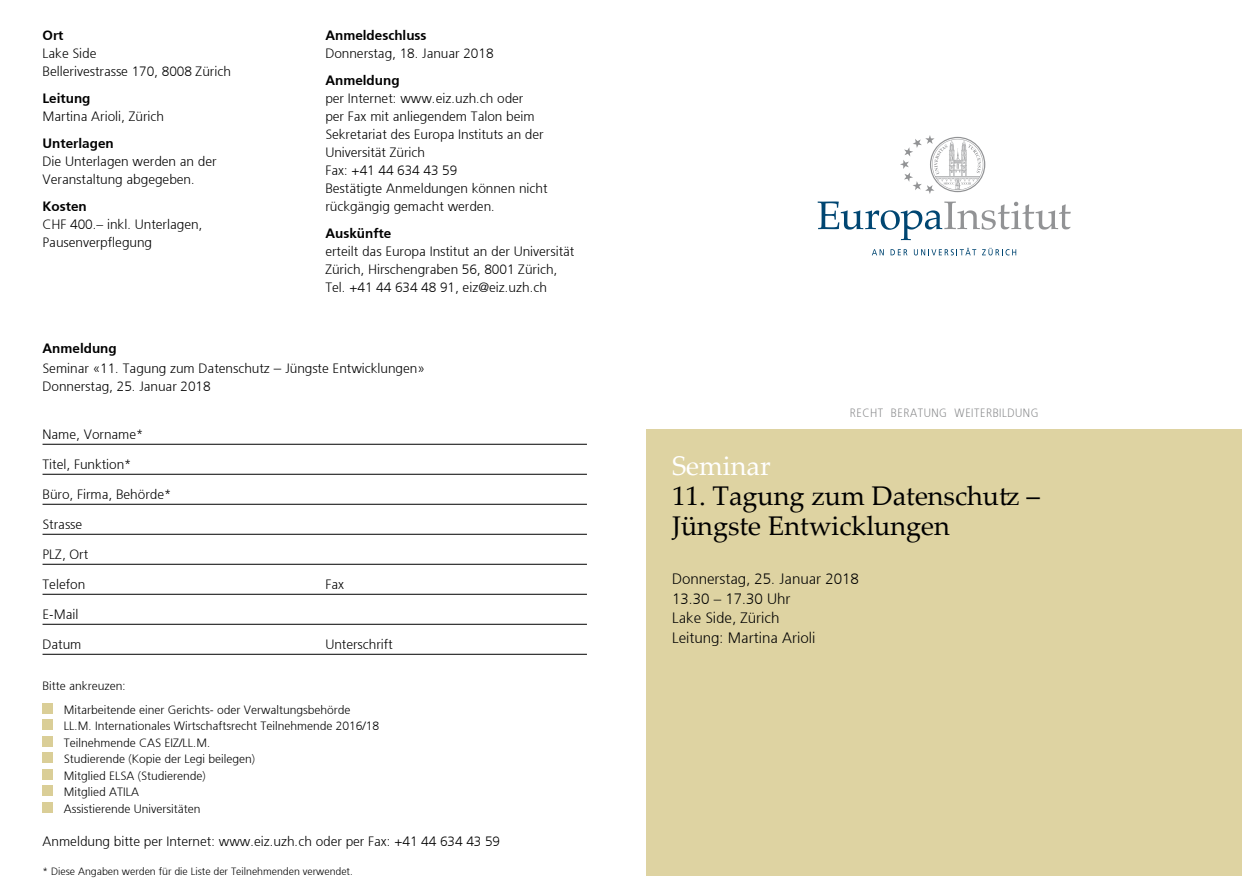
<style>
.page{position:relative;width:1259px;height:893px;background:#fff}
.page>*{position:absolute;margin:0;border:0;box-sizing:border-box;transform-origin:0 0}
.t1{font:27px/30px "Palatino Linotype";color:#000}
.t2{font:27px "Palatino Linotype";color:#fff}
.t3{font:300 15px/19.5px "Frutiger 45";color:#000}
.t4{font:300 13.5px/18px "Frutiger 45";color:#000}
.t5{font:300 13.5px "Frutiger 45";color:#000}
.t6{font:300 12px/16.5px "Frutiger 45";color:#000}
.t7{font:300 12px "Frutiger 45";letter-spacing:.05em;color:#87888a;scale:.9 1}
.t8{font:300 10.5px "Frutiger 45";color:#000}
.s1{font-style:inherit}
.s2{font-size:15px}
</style>
<div class="page">
<div style="left:646px;top:429px;width:596px;height:447px;background:#ded3a2"></div>
<svg style="left:817px;top:201px;width:253px;height:39px"></svg>
<svg style="left:872px;top:249px;width:11px;height:6px"></svg>
<svg style="left:890px;top:249px;width:17px;height:6px"></svg>
<svg style="left:914px;top:248px;width:62px;height:7px"></svg>
<svg style="left:982px;top:248px;width:34px;height:7px"></svg>
<svg style="left:900px;top:135px;width:85px;height:59px"></svg>
<hr style="left:43px;top:444px;width:544px;height:1px;background:#000">
<hr style="left:43px;top:474px;width:544px;height:1px;background:#000">
<hr style="left:43px;top:504px;width:544px;height:1px;background:#000">
<hr style="left:43px;top:534px;width:544px;height:1px;background:#000">
<hr style="left:43px;top:564px;width:544px;height:1px;background:#000">
<hr style="left:43px;top:594px;width:544px;height:1px;background:#000">
<hr style="left:43px;top:624px;width:544px;height:1px;background:#000">
<hr style="left:43px;top:654px;width:544px;height:1px;background:#000">
<div style="left:43px;top:703px;width:10px;height:10px;background:#dace97"></div>
<div style="left:43px;top:719px;width:10px;height:11px;background:#dace97"></div>
<div style="left:43px;top:736px;width:10px;height:10px;background:#dace97"></div>
<div style="left:43px;top:752px;width:10px;height:11px;background:#dace97"></div>
<div style="left:43px;top:769px;width:10px;height:10px;background:#dace97"></div>
<div style="left:43px;top:785px;width:10px;height:11px;background:#dace97"></div>
<div style="left:43px;top:802px;width:10px;height:10px;background:#dace97"></div>
<p class="t5" style="left:43px;top:27px;width:23px">Ort</p>
<p class="t4" style="left:43px;top:44px;width:190px">Lake Side<br>Bellerivestrasse 170, 8008 Zürich</p>
<p class="t5" style="left:43px;top:90px;width:50px">Leitung</p>
<p class="t4" style="left:43px;top:107px;width:123px">Martina Arioli, Zürich</p>
<p class="t5" style="left:43px;top:135px;width:73px">Unterlagen</p>
<p class="t4" style="left:43px;top:152px;width:176px">Die Unterlagen werden an der<br>Veranstaltung abgegeben.</p>
<p class="t5" style="left:43px;top:198px;width:46px">Kosten</p>
<p class="t4" style="left:43px;top:215px;width:161px">CHF 400.– inkl. Unterlagen,<br>Pausenverpflegung</p>
<p class="t5" style="left:325px;top:27px;width:103px">Anmeldeschluss</p>
<p class="t4" style="left:325px;top:44px;width:170px">Donnerstag, 18. Januar 2018</p>
<p class="t5" style="left:325px;top:72px;width:76px">Anmeldung</p>
<p class="t4" style="left:325px;top:89px;width:224px">per Internet: www.eiz.uzh.ch oder<br>per Fax mit anliegendem Talon beim<br>Sekretariat des Europa Instituts an der<br>Universität Zürich<br>Fax: +41 44 634 43 59<br>Bestätigte Anmeldungen können nicht rückgängig gemacht werden.</p>
<p class="t5" style="left:325px;top:225px;width:67px">Auskünfte</p>
<p class="t4" style="left:325px;top:242px;width:251px">erteilt das Europa Institut an der Universität<br>Zürich, Hirschengraben 56, 8001 Zürich,<br>Tel. +41 44 634 48 91, eiz@eiz.uzh.ch</p>
<p class="t4" style="left:43px;top:339px;width:384px;line-height:19.5px"><span class="s1">Anmeldung<br></span>Seminar «11. Tagung zum Datenschutz <span class="s2">–</span> Jüngste Entwicklungen»</p>
<p class="t4" style="left:43px;top:377px;width:170px">Donnerstag, 25. Januar 2018</p>
<p class="t4" style="left:43px;top:425px;width:103px">Name, Vorname*</p>
<p class="t4" style="left:43px;top:455px;width:91px">Titel, Funktion*</p>
<p class="t4" style="left:43px;top:485px;width:131px">Büro, Firma, Behörde*</p>
<p class="t4" style="left:43px;top:515px;width:41px">Strasse</p>
<p class="t4" style="left:43px;top:545px;width:47px">PLZ, Ort</p>
<p class="t4" style="left:43px;top:575px;width:44px">Telefon</p>
<p class="t4" style="left:325px;top:575px;width:20px">Fax</p>
<p class="t4" style="left:43px;top:605px;width:37px">E-Mail</p>
<p class="t4" style="left:43px;top:635px;width:41px">Datum</p>
<p class="t4" style="left:325px;top:635px;width:69px">Unterschrift</p>
<p class="t6" style="left:64px;top:673px;width:288px;line-height:24px;text-indent:-21px">Bitte ankreuzen:<br>Mitarbeitende einer Gerichts- oder Verwaltungsbehörde</p>
<p class="t6" style="left:64px;top:717px;width:317px">LL.M. Internationales Wirtschaftsrecht Teilnehmende 2016/18<br>Teilnehmende CAS EIZ/LL.M.<br>Studierende (Kopie der Legi beilegen)<br>Mitglied ELSA (Studierende)<br>Mitglied ATILA<br>Assistierende Universitäten</p>
<p class="t4" style="left:43px;top:832px;width:459px">Anmeldung bitte per Internet: www.eiz.uzh.ch oder per Fax: +41 44 634 43 59</p>
<p class="t8" style="left:43px;top:866px;width:312px">* Diese Angaben werden für die Liste der Teilnehmenden verwendet.</p>
<p class="t7" style="left:850px;top:406px;width:211px">RECHT BERATUNG WEITERBILDUNG</p>
<h1 class="t2" style="left:672px;top:446px;width:100px">Seminar</h1>
<h1 class="t1" style="left:672px;top:479px;width:369px">11. Tagung zum Datenschutz –<br>Jüngste Entwicklungen</h1>
<p class="t3" style="left:672px;top:569px;width:188px">Donnerstag, 25. Januar 2018<br>13.30 – 17.30 Uhr<br>Lake Side, Zürich<br>Leitung: Martina Arioli</p>
</div>
